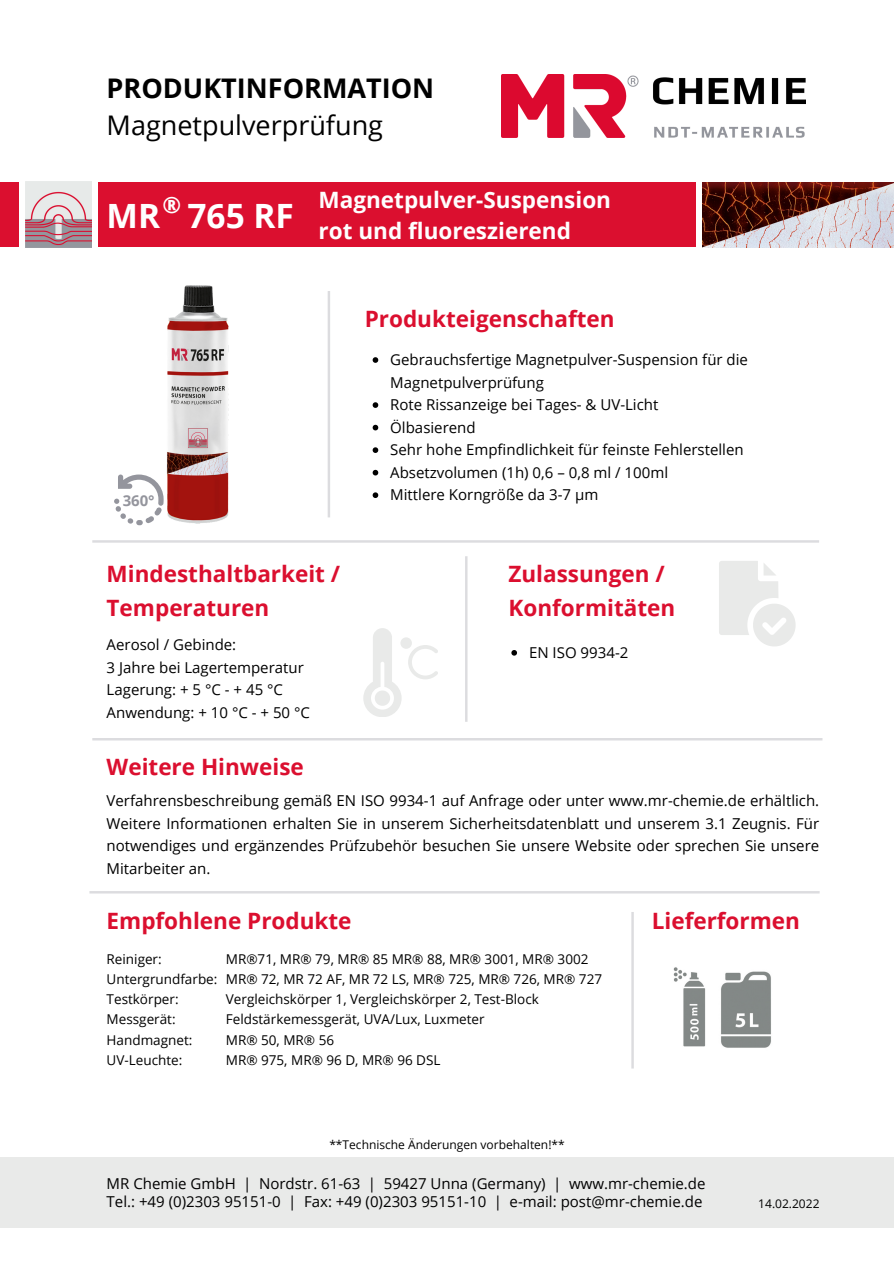
<style>
.page{position:relative;width:894px;height:1264px;background:#fff}
.page>*{position:absolute;margin:0;border:0;box-sizing:border-box;transform-origin:0 0}
.t1{font:700 33.45px "Open Sans";color:#fff}
.t2{font:700 33.45px "Open Sans";color:#fefefe}
.t3{font:27px "Open Sans";color:#000}
.t4{font:700 27px "Open Sans";color:#000}
.t5{font:700 22.5px/33.8px "Open Sans";color:#db0f2f}
.t6{font:700 22.5px "Open Sans";color:#fefefe}
.t7{font:700 22.5px "Open Sans";color:#fff}
.t8{font:15px/22.5px "Open Sans";color:#000}
.t9{font:700 15px "Open Sans";color:#94959d}
.t10{font:13.5px/20.2px "Open Sans";color:#000}
.t11{font:12px "Open Sans";color:#000}
</style>
<div class="page">
<svg style="left:92px;top:738px;width:730px;height:2px"></svg>
<svg style="left:92px;top:540px;width:726px;height:2px"></svg>
<svg style="left:89px;top:891px;width:730px;height:2px"></svg>
<svg style="left:327px;top:291px;width:3px;height:226px"></svg>
<svg style="left:465px;top:556px;width:2px;height:165px"></svg>
<img style="left:501px;top:74px;width:304px;height:63px">
<div style="left:98px;top:182px;width:597px;height:65px;background:#db0f2f"></div>
<img style="left:163px;top:285px;width:66px;height:239px">
<div style="left:0;top:1157px;width:893px;height:71px;background:#e9eae9"></div>
<svg style="left:631px;top:912px;width:2px;height:156px"></svg>
<svg style="left:719px;top:561px;width:76px;height:85px"></svg>
<div style="left:400px;top:637px;width:12px;height:12px;background:#e9eae9;border-radius:50%"></div>
<svg style="left:408px;top:645px;width:30px;height:34px"></svg>
<svg style="left:363px;top:628px;width:38px;height:89px"></svg>
<img style="left:673px;top:967px;width:33px;height:79px">
<img style="left:702px;top:182px;width:191px;height:66px">
<img style="left:25px;top:181px;width:67px;height:67px">
<div style="left:0;top:182px;width:19px;height:65px;background:#db0f2f"></div>
<svg style="left:114px;top:474px;width:49px;height:51px"></svg>
<img style="left:721px;top:971px;width:50px;height:77px">
<svg style="left:511px;top:650px;width:6px;height:5px"></svg>
<svg style="left:372px;top:357px;width:6px;height:6px"></svg>
<svg style="left:372px;top:402px;width:6px;height:6px"></svg>
<svg style="left:372px;top:425px;width:6px;height:5px"></svg>
<svg style="left:372px;top:447px;width:6px;height:6px"></svg>
<svg style="left:372px;top:470px;width:6px;height:5px"></svg>
<svg style="left:372px;top:492px;width:6px;height:6px"></svg>
<p class="t4" style="left:107px;top:69px;width:329px">PRODUKTINFORMATION</p>
<p class="t3" style="left:107px;top:106px;width:278px">Magnetpulverprüfung</p>
<p class="t2" style="left:107px;top:192px;width:55px">MR</p>
<p class="t7" style="left:162px;top:189px;width:20px">®</p>
<p class="t6" style="left:318px;top:184px;width:294px">Magnetpulver-Suspension</p>
<p class="t1" style="left:187px;top:192px;width:108px">765 RF</p>
<p class="t6" style="left:318px;top:215px;width:254px">rot und fluoreszierend</p>
<p class="t9" style="left:123px;top:489px;width:34px">360°</p>
<p class="t5" style="left:107px;top:556px;width:235px">Mindesthaltbarkeit /<br>Temperaturen</p>
<p class="t8" style="left:107px;top:633px;width:131px">Aerosol / Gebinde:</p>
<p class="t8" style="left:107px;top:655px;width:199px">3 Jahre bei Lagertemperatur</p>
<p class="t8" style="left:107px;top:678px;width:178px">Lagerung: + 5 °C - + 45 °C</p>
<p class="t8" style="left:107px;top:700px;width:205px">Anwendung: + 10 °C - + 50 °C</p>
<p class="t5" style="left:107px;top:749px;width:199px">Weitere Hinweise</p>
<p class="t5" style="left:364px;top:302px;width:251px">Produkteigenschaften</p>
<p class="t8" style="left:390px;top:348px;width:359px">Gebrauchsfertige Magnetpulver-Suspension für die<br>Magnetpulverprüfung</p>
<p class="t8" style="left:390px;top:393px;width:269px">Rote Rissanzeige bei Tages- &amp; UV-Licht</p>
<p class="t8" style="left:390px;top:415px;width:87px">Ölbasierend</p>
<p class="t8" style="left:390px;top:438px;width:355px">Sehr hohe Empfindlichkeit für feinste Fehlerstellen</p>
<p class="t8" style="left:390px;top:460px;width:279px">Absetzvolumen (1h) 0,6 – 0,8 ml / 100ml</p>
<p class="t8" style="left:390px;top:483px;width:209px">Mittlere Korngröße da 3-7 µm</p>
<p class="t5" style="left:508px;top:556px;width:168px">Zulassungen /<br>Konformitäten</p>
<p class="t8" style="left:529px;top:641px;width:101px">EN ISO 9934-2</p>
<p class="t8" style="left:107px;top:789px;width:714px;text-align:justify">Verfahrensbeschreibung gemäß EN ISO 9934-1 auf Anfrage oder unter www.mr-chemie.de erhältlich.<br>Weitere Informationen erhalten Sie in unserem Sicherheitsdatenblatt und unserem 3.1 Zeugnis. Für notwendiges und ergänzendes Prüfzubehör besuchen Sie unsere Website oder sprechen Sie unsere Mitarbeiter an.</p>
<p class="t5" style="left:107px;top:903px;width:246px">Empfohlene Produkte</p>
<p class="t10" style="left:107px;top:948px;width:57px">Reiniger:</p>
<p class="t10" style="left:107px;top:968px;width:112px">Untergrundfarbe:</p>
<p class="t10" style="left:107px;top:988px;width:73px">Testkörper:</p>
<p class="t10" style="left:107px;top:1009px;width:71px">Messgerät:</p>
<p class="t10" style="left:107px;top:1029px;width:87px">Handmagnet:</p>
<p class="t10" style="left:107px;top:1049px;width:77px">UV-Leuchte:</p>
<p class="t10" style="left:226px;top:948px;width:364px">MR®71, MR® 79, MR® 85 MR® 88, MR® 3001, MR® 3002</p>
<p class="t10" style="left:226px;top:968px;width:377px">MR® 72, MR 72 AF, MR 72 LS, MR® 725, MR® 726, MR® 727</p>
<p class="t10" style="left:226px;top:988px;width:314px">Vergleichskörper 1, Vergleichskörper 2, Test-Block<br>Feldstärkemessgerät, UVA/Lux, Luxmeter</p>
<p class="t10" style="left:226px;top:1029px;width:110px">MR® 50, MR® 56</p>
<p class="t10" style="left:226px;top:1049px;width:216px">MR® 975, MR® 96 D, MR® 96 DSL</p>
<p class="t11" style="left:329px;top:1135px;width:237px">**Technische Änderungen vorbehalten!**</p>
<p class="t5" style="left:651px;top:903px;width:150px">Lieferformen</p>
<p class="t8" style="left:107px;top:1172px;width:600px">MR Chemie GmbH | Nordstr. 61-63 | 59427 Unna (Germany) | www.mr-chemie.de</p>
<p class="t8" style="left:107px;top:1190px;width:597px">Tel.: +49 (0)2303 95151-0 | Fax: +49 (0)2303 95151-10 | e-mail: post@mr-chemie.de</p>
<p class="t11" style="left:758px;top:1194px;width:63px">14.02.2022</p>
</div>
